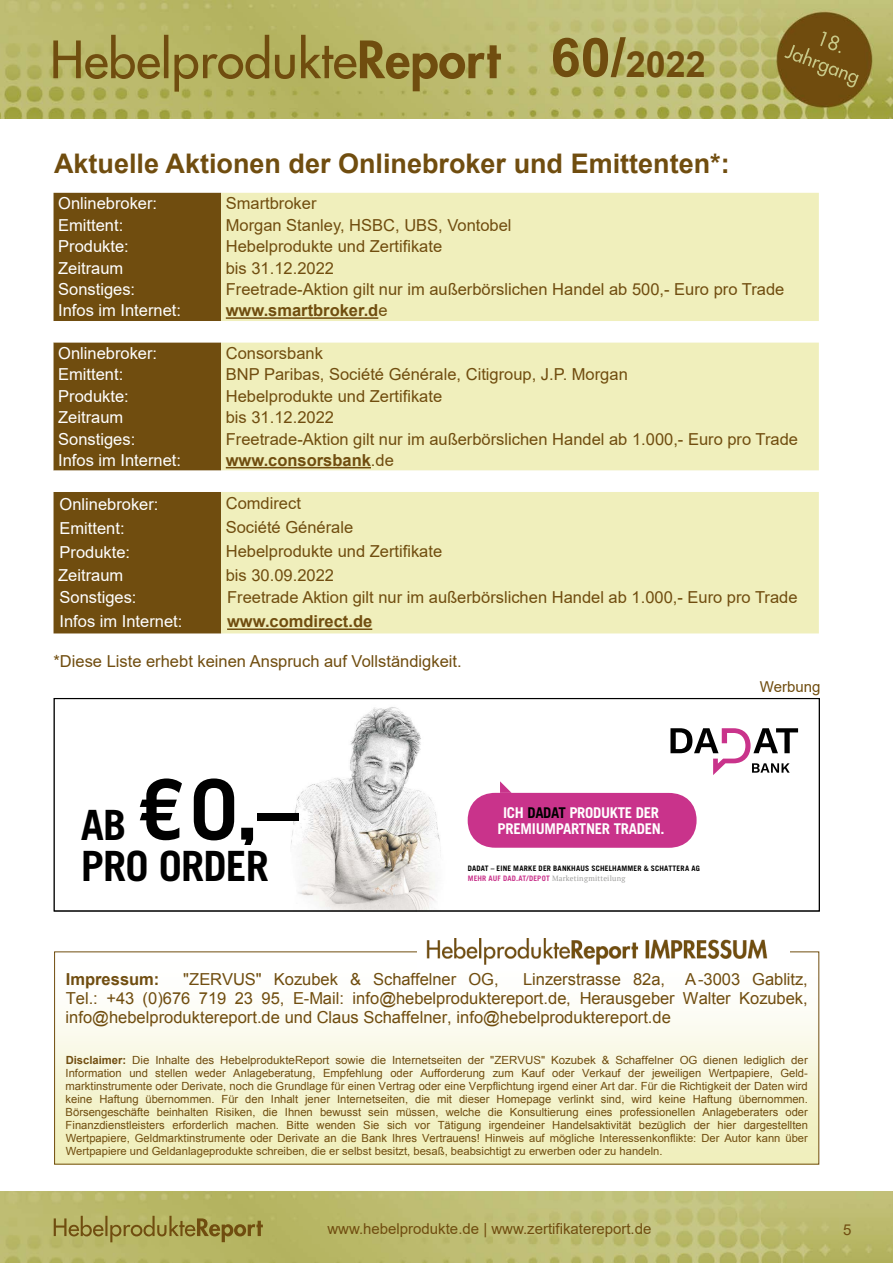
<style>
.page{position:relative;width:893px;height:1263px;background:#fff}
.page>*{position:absolute;margin:0;border:0;box-sizing:border-box;transform-origin:0 0}
.t1{font:700 83.55px "Trade Gothic LT Std";color:#000}
.t2{font:700 41.7px "Trade Gothic LT Std";letter-spacing:-.02em;color:#000}
.t3{font:700 36px "Arial";color:#704d0f}
.t4{font:700 27px "Arial";color:#704d0f}
.t5{font:16.5px/19px "Arial";color:#704d0f;text-align:justify}
.t6{font:16.5px "Arial";color:#fff}
.t7{font:700 16.5px "Arial";color:#704d0f}
.t8{font:15px "Arial";color:#704d0f}
.t9{font:700 14.85px/16.4px "Trade Gothic LT Std";letter-spacing:-.02em;color:#fff;text-align:center}
.t10{font:11.25px/12.9px "Arial";color:#704d0f;text-align:justify}
.t11{font:700 7.5px/10.5px "Trade Gothic LT Std";letter-spacing:.025em;color:#000}
.s1{font-size:54px}
.s2{font-weight:400}
.s3{font-size:41.7px}
.s4{color:#000}
.s5{color:#c9338b}
.s6{font-family:"PT Serif";font-weight:400;color:#9d9d9c}
.s7{font-weight:700}
</style>
<div class="page">
<img style="left:0;top:1192px;width:893px;height:71px">
<img style="left:0;top:0;width:893px;height:119px">
<div style="left:54px;top:193px;width:167px;height:440px;background:#704d0f"></div>
<div style="left:221px;top:193px;width:598px;height:440px;background:#f0efbc"></div>
<svg style="left:54px;top:321px;width:765px;height:21px"></svg>
<svg style="left:54px;top:471px;width:765px;height:21px"></svg>
<hr style="left:226px;top:317px;width:152px;height:2px;background:#704d0f">
<hr style="left:226px;top:467px;width:145px;height:1px;background:#704d0f">
<hr style="left:227px;top:628px;width:145px;height:2px;background:#704d0f">
<svg style="left:670px;top:728px;width:128px;height:47px"></svg>
<img style="left:291px;top:707px;width:150px;height:202px">
<div style="left:468px;top:793px;width:229px;height:55px;background:#c9338b;border-radius:28px"></div>
<svg style="left:500px;top:781px;width:12px;height:12px"></svg>
<div style="left:54px;top:698px;width:766px;height:213px;border:1px solid #000"></div>
<div style="left:55px;top:952px;width:764px;height:212px;background:linear-gradient(to bottom,#fff,#efeeb8)"></div>
<img style="left:418px;top:939px;width:371px;height:32px">
<h3 class="t3" style="left:551px;top:39px;width:157px"><span class="s1">60/</span>2022</h3>
<h3 class="t4" style="left:54px;top:144px;width:677px">Aktuelle Aktionen der Onlinebroker und Emittenten*:</h3>
<h3 class="t6" style="left:58px;top:192px;width:101px">Onlinebroker:</h3>
<h3 class="t5" style="left:226px;top:194px;width:92px">Smartbroker</h3>
<h3 class="t6" style="left:58px;top:214px;width:67px">Emittent:</h3>
<h3 class="t5" style="left:226px;top:215px;width:287px">Morgan Stanley, HSBC, UBS, Vontobel</h3>
<h3 class="t6" style="left:58px;top:235px;width:72px">Produkte:</h3>
<h3 class="t5" style="left:226px;top:237px;width:218px">Hebelprodukte und Zertifikate</h3>
<h3 class="t6" style="left:58px;top:256px;width:67px">Zeitraum</h3>
<h3 class="t5" style="left:226px;top:258px;width:110px">bis 31.12.2022</h3>
<h3 class="t6" style="left:58px;top:278px;width:79px">Sonstiges:</h3>
<h3 class="t5" style="left:226px;top:280px;width:560px">Freetrade-Aktion gilt nur im außerbörslichen Handel ab 500,- Euro pro Trade</h3>
<h3 class="t6" style="left:58px;top:299px;width:124px">Infos im Internet:</h3>
<h3 class="t7" style="left:226px;top:299px;width:163px">www.smartbroker.d<span class="s2">e</span></h3>
<h3 class="t6" style="left:58px;top:342px;width:101px">Onlinebroker:</h3>
<h3 class="t5" style="left:226px;top:344px;width:99px">Consorsbank</h3>
<h3 class="t6" style="left:58px;top:363px;width:67px">Emittent:</h3>
<h3 class="t5" style="left:226px;top:365px;width:404px">BNP Paribas, Société Générale, Citigroup, J.P. Morgan</h3>
<h3 class="t6" style="left:58px;top:385px;width:72px">Produkte:</h3>
<h3 class="t5" style="left:226px;top:386px;width:218px">Hebelprodukte und Zertifikate</h3>
<h3 class="t6" style="left:58px;top:406px;width:67px">Zeitraum</h3>
<h3 class="t5" style="left:226px;top:408px;width:110px">bis 31.12.2022</h3>
<h3 class="t6" style="left:58px;top:427px;width:79px">Sonstiges:</h3>
<h3 class="t5" style="left:226px;top:429px;width:574px">Freetrade-Aktion gilt nur im außerbörslichen Handel ab 1.000,- Euro pro Trade</h3>
<h3 class="t6" style="left:58px;top:449px;width:124px">Infos im Internet:</h3>
<h3 class="t7" style="left:226px;top:448px;width:170px">www.consorsbank<span class="s2">.de</span></h3>
<h3 class="t6" style="left:60px;top:493px;width:101px">Onlinebroker:</h3>
<h3 class="t5" style="left:226px;top:493px;width:77px">Comdirect</h3>
<h3 class="t6" style="left:60px;top:517px;width:67px">Emittent:</h3>
<h3 class="t5" style="left:226px;top:517px;width:129px">Société Générale</h3>
<h3 class="t6" style="left:60px;top:541px;width:72px">Produkte:</h3>
<h3 class="t5" style="left:226px;top:541px;width:218px">Hebelprodukte und Zertifikate</h3>
<h3 class="t6" style="left:58px;top:564px;width:67px">Zeitraum</h3>
<h3 class="t5" style="left:226px;top:565px;width:110px">bis 30.09.2022</h3>
<h3 class="t6" style="left:60px;top:586px;width:79px">Sonstiges:</h3>
<h3 class="t5" style="left:227px;top:588px;width:572px">Freetrade Aktion gilt nur im außerbörslichen Handel ab 1.000,- Euro pro Trade</h3>
<h3 class="t6" style="left:60px;top:610px;width:124px">Infos im Internet:</h3>
<h3 class="t7" style="left:227px;top:610px;width:147px">www.comdirect.de</h3>
<h3 class="t5" style="left:54px;top:652px;width:410px">*Diese Liste erhebt keinen Anspruch auf Vollständigkeit.</h3>
<h1 class="t1" style="left:81px;top:758px;width:220px"><span class="s3">AB</span> €0,–</h1>
<h2 class="t2" style="left:81px;top:841px;width:190px">PRO ORDER</h2>
<h3 class="t9" style="left:498px;top:804px;width:169px">ICH <span class="s4">DADAT</span> PRODUKTE DER<br>PREMIUMPARTNER TRADEN.</h3>
<p class="t11" style="left:468px;top:863px;width:234px">DADAT – EINE MARKE DER BANKHAUS SCHELHAMMER &amp; SCHATTERA AG<br><span class="s5">MEHR AUF DAD.AT/DEPOT</span> <span class="s6">Marketingmitteilung</span></p>
<h3 class="t8" style="left:760px;top:677px;width:62px">Werbung</h3>
<h3 class="t7" style="left:66px;top:968px;width:95px">Impressum:</h3>
<h3 class="t5" style="left:183px;top:970px;width:317px">"ZERVUS" Kozubek &amp; Schaffelner OG,</h3>
<h3 class="t5" style="left:66px;top:970px;width:744px;text-indent:457px">Linzerstrasse 82a, A-3003 Gablitz, Tel.: +43 (0)676 719 23 95, E-Mail: info@hebelproduktereport.de, Herausgeber Walter Kozubek, info@hebelproduktereport.de und Claus Schaffelner, info@hebelproduktereport.de</h3>
<p class="t10" style="left:66px;top:1054px;width:744px"><span class="s7">Disclaimer:</span> Die Inhalte des HebelprodukteReport sowie die Internetseiten der "ZERVUS" Kozubek &amp; Schaffelner OG dienen lediglich der Information und stellen weder Anlageberatung, Empfehlung oder Aufforderung zum Kauf oder Verkauf der jeweiligen Wertpapiere, Geld&shy;marktinstrumente oder Derivate, noch die Grundlage für einen Vertrag oder eine Verpflichtung irgend einer Art dar. Für die Richtigkeit der Daten wird keine Haftung übernommen. Für den Inhalt jener Internetseiten, die mit dieser Homepage verlinkt sind, wird keine Haftung übernommen.<br>Börsengeschäfte beinhalten Risiken, die Ihnen bewusst sein müssen, welche die Konsultierung eines professionellen Anlageberaters oder Finanzdienstleisters erforderlich machen. Bitte wenden Sie sich vor Tätigung irgendeiner Handelsaktivität bezüglich der hier dargestellten Wertpapiere, Geldmarktinstrumente oder Derivate an die Bank Ihres Vertrauens! Hinweis auf mögliche Interessenkonflikte: Der Autor kann über Wertpapiere und Geldanlageprodukte schreiben, die er selbst besitzt, besaß, beabsichtigt zu erwerben oder zu handeln.</p>
<h3 class="t8" style="left:327px;top:1218px;width:326px">www.hebelprodukte.de | www.zertifikatereport.de</h3>
<h3 class="t8" style="left:843px;top:1219px;width:10px">5</h3>
</div>
